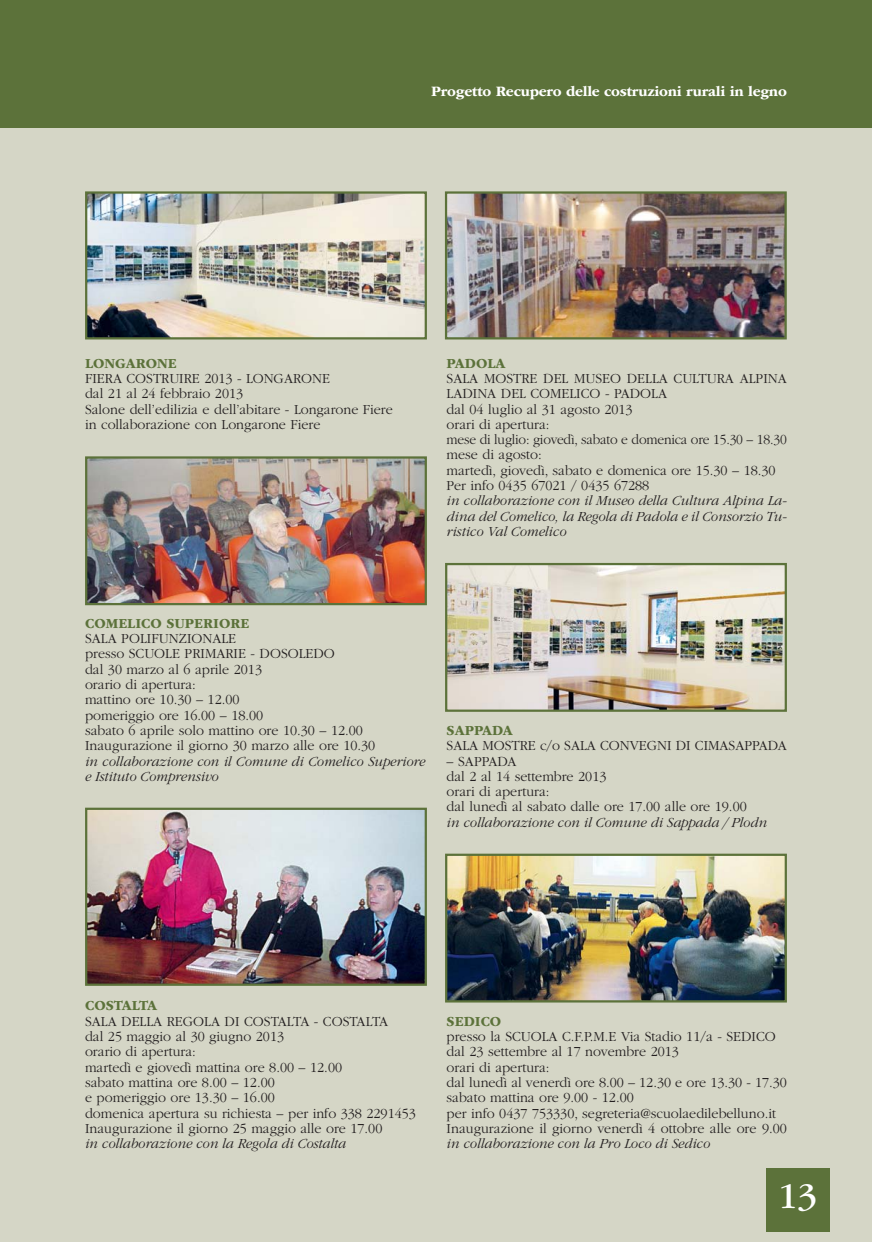
<style>
.page{position:relative;width:872px;height:1242px;background:#fff}
.page>*{position:absolute;margin:0;border:0;box-sizing:border-box;transform-origin:0 0}
.t1{font:37.5px "ITC Garamond Std";color:#fff}
.t2{font:700 15px "ITC Garamond Std";letter-spacing:-.015em;color:#fff}
.t3{font:300 14.4px/15.3px "ITC Garamond Std";color:#231f20}
.t4{font:italic 300 14.4px/15.3px "ITC Garamond Std";color:#231f20}
.t5{font:700 14.4px "ITC Garamond Std";color:#5c723a}
</style>
<div class="page">
<div style="left:0;top:125px;width:872px;height:1117px;background:#d5d6c6"></div>
<div style="left:0;top:0;width:872px;height:128px;background:#5c723a"></div>
<div style="left:765px;top:1167px;width:64px;height:64px;background:#5c723a"></div>
<hr style="left:0;top:499px;width:1px;height:96px;background:#5c723a">
<img style="left:88px;top:194px;width:336px;height:142px">
<div style="left:85px;top:191px;width:342px;height:148px;border:2px solid #5c723a"></div>
<img style="left:88px;top:459px;width:336px;height:143px">
<div style="left:85px;top:456px;width:342px;height:149px;border:2px solid #5c723a"></div>
<img style="left:88px;top:810px;width:336px;height:173px">
<div style="left:85px;top:807px;width:342px;height:179px;border:2px solid #5c723a"></div>
<img style="left:448px;top:194px;width:335px;height:142px">
<div style="left:445px;top:191px;width:341px;height:148px;border:2px solid #5c723a"></div>
<img style="left:448px;top:856px;width:336px;height:143px">
<div style="left:445px;top:853px;width:342px;height:149px;border:2px solid #5c723a"></div>
<img style="left:448px;top:566px;width:336px;height:143px">
<div style="left:445px;top:563px;width:342px;height:149px;border:2px solid #5c723a"></div>
<p class="t2" style="left:431px;top:85px;width:357px">Progetto Recupero delle costruzioni rurali in legno</p>
<p class="t5" style="left:85px;top:358px;width:93px">LONGARONE</p>
<p class="t3" style="left:85px;top:372px;width:309px">FIERA COSTRUIRE 2013 - LONGARONE<br>dal 21 al 24 febbraio 2013<br>Salone dell’edilizia e dell’abitare - Longarone Fiere in collaborazione con Longarone Fiere</p>
<p class="t5" style="left:446px;top:358px;width:60px">PADOLA</p>
<p class="t3" style="left:446px;top:372px;width:342px">SALA MOSTRE DEL MUSEO DELLA CULTURA ALPINA LADINA DEL COMELICO - PADOLA<br>dal 04 luglio al 31 agosto 2013<br>orari di apertura:<br>mese di luglio: giovedì, sabato e domenica ore 15.30 – 18.30 mese di agosto:<br>martedì, giovedì, sabato e domenica ore 15.30 – 18.30<br>Per info 0435 67021 / 0435 67288</p>
<p class="t4" style="left:446px;top:494px;width:342px;text-align:justify">in collaborazione con il Museo della Cultura Alpina La&shy;dina del Comelico, la Regola di Padola e il Consorzio Tu&shy;ristico Val Comelico</p>
<p class="t5" style="left:85px;top:618px;width:166px">COMELICO SUPERIORE</p>
<p class="t3" style="left:85px;top:632px;width:292px">SALA POLIFUNZIONALE<br>presso SCUOLE PRIMARIE - DOSOLEDO<br>dal 30 marzo al 6 aprile 2013<br>orario di apertura:<br>mattino ore 10.30 – 12.00<br>pomeriggio ore 16.00 – 18.00<br>sabato 6 aprile solo mattino ore 10.30 – 12.00<br>Inaugurazione il giorno 30 marzo alle ore 10.30</p>
<p class="t4" style="left:85px;top:754px;width:342px">in collaborazione con il Comune di Comelico Superiore e Istituto Comprensivo</p>
<p class="t5" style="left:446px;top:725px;width:68px">SAPPADA</p>
<p class="t3" style="left:446px;top:739px;width:342px">SALA MOSTRE c/o SALA CONVEGNI DI CIMASAPPADA</p>
<p class="t3" style="left:446px;top:754px;width:302px">– SAPPADA<br>dal 2 al 14 settembre 2013<br>orari di apertura:<br>dal lunedì al sabato dalle ore 17.00 alle ore 19.00</p>
<p class="t4" style="left:446px;top:815px;width:322px">in collaborazione con il Comune di Sappada / Plodn</p>
<p class="t5" style="left:85px;top:1000px;width:73px">COSTALTA</p>
<p class="t3" style="left:85px;top:1014px;width:332px">SALA DELLA REGOLA DI COSTALTA - COSTALTA<br>dal 25 maggio al 30 giugno 2013<br>orario di apertura:<br>martedì e giovedì mattina ore 8.00 – 12.00<br>sabato mattina ore 8.00 – 12.00<br>e pomeriggio ore 13.30 – 16.00<br>domenica apertura su richiesta – per info 338 2291453<br>Inaugurazione il giorno 25 maggio alle ore 17.00</p>
<p class="t4" style="left:85px;top:1137px;width:263px">in collaborazione con la Regola di Costalta</p>
<p class="t5" style="left:446px;top:1016px;width:56px">SEDICO</p>
<p class="t3" style="left:446px;top:1030px;width:342px">presso la SCUOLA C.F.P.M.E Via Stadio 11/a - SEDICO dal 23 settembre al 17 novembre 2013<br>orari di apertura:<br>dal lunedì al venerdì ore 8.00 – 12.30 e ore 13.30 - 17.30 sabato mattina ore 9.00 - 12.00<br>per info 0437 753330, segreteria@scuolaedilebelluno.it Inaugurazione il giorno venerdì 4 ottobre alle ore 9.00</p>
<p class="t4" style="left:446px;top:1137px;width:265px">in collaborazione con la Pro Loco di Sedico</p>
<h1 class="t1" style="left:778px;top:1181px;width:41px">13</h1>
</div>
